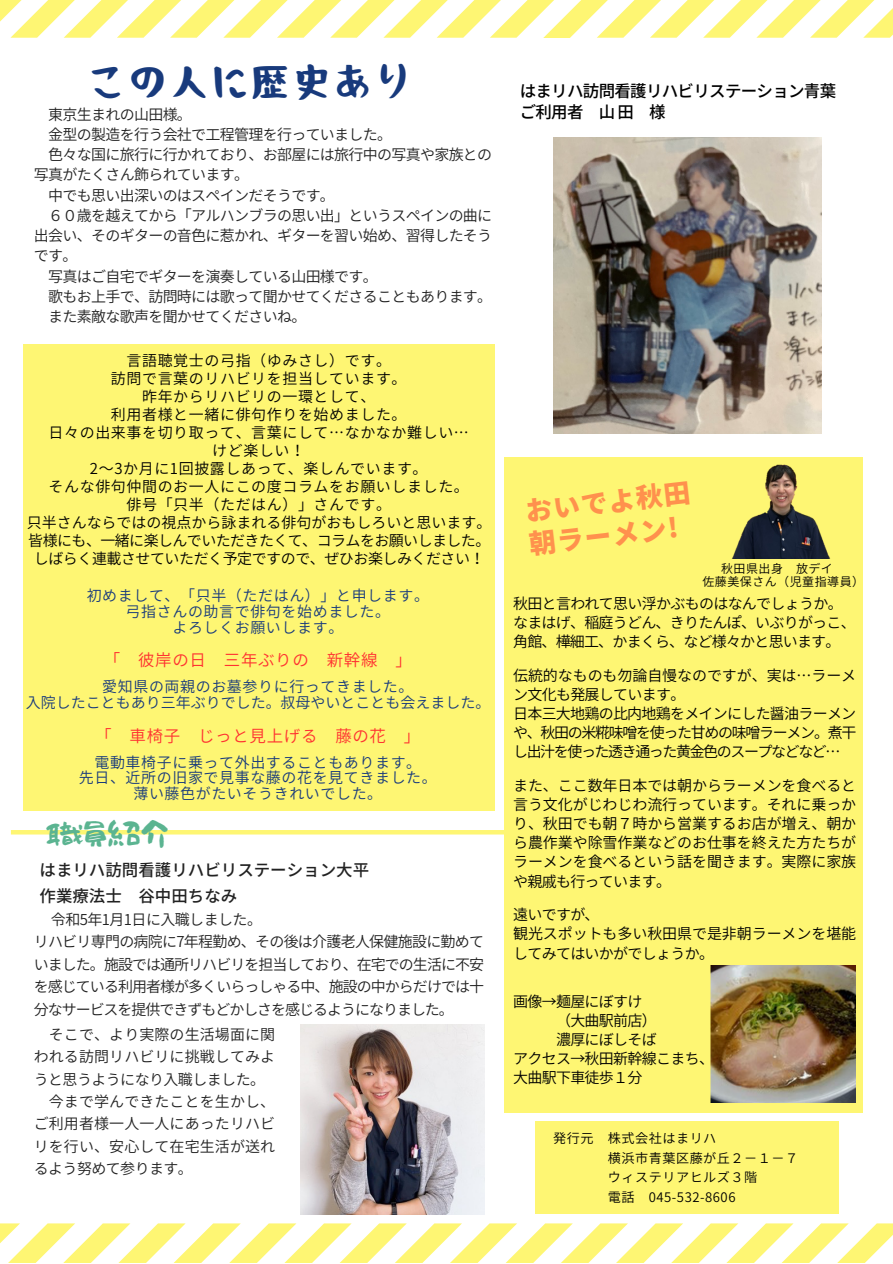
<style>
.page{position:relative;width:893px;height:1264px;background:#fff}
.page>*{position:absolute;margin:0;border:0;box-sizing:border-box;transform-origin:0 0}
.t1{font:700 39.6px "Otsutome font";letter-spacing:.03em;color:#183a7c}
.t2{font:27px "Ounen mouhitsu";color:#5bb491}
.t3{font:900 26.7px "Noto Sans JP";color:#ff914d}
.t4{font:500 16.5px "Noto Sans JP";color:#222}
.t5{font:600 16.5px "Noto Sans JP";letter-spacing:.04em;color:#ff3131}
.t6{font:500 16.5px "Noto Sans JP";letter-spacing:-.04em;color:#000}
.t7{font:600 15px/22.5px "Noto Sans JP";letter-spacing:-.045em;color:#222;text-align:justify}
.t8{font:600 15px/19px "Noto Sans JP";letter-spacing:-.005em;color:#000}
.t9{font:600 15px "Noto Sans JP";letter-spacing:.04em;color:#000}
.t10{font:600 15px "Noto Sans JP";letter-spacing:.04em;color:#183a7c}
.t11{font:600 15px "Noto Sans JP";letter-spacing:-.045em;color:#000}
.t12{font:600 15px/19px "Noto Sans JP";letter-spacing:-.05em;color:#000}
.t13{font:600 15px "Noto Sans JP";letter-spacing:-.04em;color:#000}
.t14{font:600 15px "Noto Sans JP";color:#183a7c}
.t15{font:600 15px "Noto Sans JP";letter-spacing:-.03em;color:#000}
.t16{font:600 13.05px "Noto Sans JP";letter-spacing:.04em;color:#000}
.t17{font:600 12px "Noto Sans JP";letter-spacing:.04em;color:#000}
</style>
<div class="page">
<svg style="left:0;top:0;width:892px;height:37px"></svg>
<svg style="left:0;top:1223px;width:892px;height:39px"></svg>
<div style="left:504px;top:457px;width:358px;height:655px;background:#fef673"></div>
<img style="left:710px;top:965px;width:145px;height:137px">
<img style="left:553px;top:137px;width:268px;height:296px">
<img style="left:301px;top:1024px;width:183px;height:190px">
<div style="left:535px;top:1121px;width:304px;height:92px;background:#fef673"></div>
<hr style="left:11px;top:830px;width:512px;height:4px;background:#fef673">
<img style="left:731px;top:464px;width:100px;height:95px">
<div style="left:23px;top:344px;width:471px;height:466px;background:#fef673"></div>
<p class="t1" style="left:87px;top:66px;width:327px">この人に歴史あり</p>
<p class="t7" style="left:48px;top:102px;width:145px">東京生まれの山田様。</p>
<p class="t7" style="left:48px;top:122px;width:345px">金型の製造を行う会社で工程管理を行っていました。</p>
<p class="t7" style="left:34px;top:144px;width:460px;line-height:20.2px;text-indent:14px">色々な国に旅行に行かれており、お部屋には旅行中の写真や家族との写真がたくさん飾られています。</p>
<p class="t7" style="left:48px;top:183px;width:288px">中でも思い出深いのはスペインだそうです。</p>
<p class="t7" style="left:34px;top:204px;width:460px;line-height:20.2px;text-indent:14px">６０歳を越えてから「アルハンブラの思い出」というスペインの曲に出会い、そのギターの音色に惹かれ、ギターを習い始め、習得したそうです。</p>
<p class="t7" style="left:48px;top:264px;width:331px">写真はご自宅でギターを演奏している山田様です。</p>
<p class="t7" style="left:48px;top:284px;width:445px">歌もお上手で、訪問時には歌って聞かせてくださることもあります。</p>
<p class="t7" style="left:48px;top:304px;width:259px">また素敵な歌声を聞かせてくださいね。</p>
<p class="t9" style="left:126px;top:348px;width:266px">言語聴覚士の弓指（ゆみさし）です。</p>
<p class="t9" style="left:111px;top:366px;width:297px">訪問で言葉のリハビリを担当しています。</p>
<p class="t9" style="left:142px;top:384px;width:235px">昨年からリハビリの一環として、</p>
<p class="t9" style="left:111px;top:402px;width:297px">利用者様と一緒に俳句作りを始めました。</p>
<p class="t9" style="left:49px;top:420px;width:422px">日々の出来事を切り取って、言葉にして…なかなか難しい…</p>
<p class="t8" style="left:212px;top:440px;width:94px">けど楽しい！</p>
<p class="t9" style="left:90px;top:456px;width:339px">2～3か月に1回披露しあって、楽しんでいます。</p>
<p class="t9" style="left:49px;top:474px;width:422px">そんな俳句仲間のお一人にこの度コラムをお願いしました。</p>
<p class="t9" style="left:126px;top:492px;width:266px">俳号「只半（ただはん）」さんです。</p>
<p class="t8" style="left:27px;top:512px;width:466px">只半さんならではの視点から詠まれる俳句がおもしろいと思います。</p>
<p class="t13" style="left:28px;top:528px;width:463px">皆様にも、一緒に楽しんでいただきたくて、コラムをお願いしました。</p>
<p class="t15" style="left:34px;top:546px;width:452px">しばらく連載させていただく予定ですので、ぜひお楽しみください！</p>
<p class="t10" style="left:87px;top:583px;width:344px">初めまして、「只半（ただはん）」と申します。</p>
<p class="t10" style="left:126px;top:599px;width:266px">弓指さんの助言で俳句を始めました。</p>
<p class="t10" style="left:172px;top:615px;width:172px">よろしくお願いします。</p>
<p class="t5" style="left:104px;top:647px;width:98px">「 彼岸の日</p>
<p class="t5" style="left:224px;top:647px;width:189px">三年ぶりの 新幹線 」</p>
<p class="t10" style="left:102px;top:675px;width:313px">愛知県の両親のお墓参りに行ってきました。</p>
<p class="t14" style="left:26px;top:690px;width:466px">入院したこともあり三年ぶりでした。叔母やいとことも会えました。</p>
<p class="t5" style="left:95px;top:722px;width:326px">「 車椅子 じっと見上げる 藤の花 」</p>
<p class="t10" style="left:94px;top:750px;width:328px">電動車椅子に乗って外出することもあります。</p>
<p class="t10" style="left:79px;top:766px;width:359px">先日、近所の旧家で見事な藤の花を見てきました。</p>
<p class="t10" style="left:133px;top:781px;width:250px">薄い藤色がたいそうきれいでした。</p>
<p class="t2" style="left:45px;top:816px;width:125px">職員紹介</p>
<p class="t4" style="left:40px;top:856px;width:331px">はまリハ訪問看護リハビリステーション大平</p>
<p class="t4" style="left:40px;top:882px;width:199px">作業療法士 谷中田ちなみ</p>
<p class="t7" style="left:51px;top:907px;width:212px">令和5年1月 1日に入職しました。</p>
<p class="t7" style="left:34px;top:929px;width:452px">リハビリ専門の病院に7年程勤め、その後は介護老人保健施設に勤めていました。施設では通所リハビリを担当しており、在宅での生活に不安を感じている利用者様が多くいらっしゃる中、施設の中からだけでは十分なサービスを提供できずもどかしさを感じるようになりました。</p>
<p class="t7" style="left:34px;top:1021px;width:243px;text-indent:15px">そこで、より実際の生活場面に関われる訪問リハビリに挑戦してみようと思うようになり入職しました。</p>
<p class="t7" style="left:34px;top:1089px;width:243px;text-indent:15px">今まで学んできたことを生かし、ご利用者様一人一人にあったリハビリを行い、安心して在宅生活が送れるよう努めて参ります。</p>
<p class="t6" style="left:519px;top:78px;width:318px">はまリハ訪問看護リハビリステーション青葉</p>
<p class="t6" style="left:519px;top:98px;width:147px">ご利用者 山田 様</p>
<p class="t3" style="left:523px;top:491px;width:167px;rotate:-7deg">おいでよ秋田</p>
<p class="t3" style="left:527px;top:524px;width:151px;rotate:-7deg">朝ラーメン!</p>
<p class="t17" style="left:721px;top:558px;width:113px">秋田県出身 放デイ</p>
<p class="t17" style="left:702px;top:571px;width:163px">佐藤美保さん（児童指導員）</p>
<p class="t11" style="left:513px;top:591px;width:331px">秋田と言われて思い浮かぶものはなんでしょうか。</p>
<p class="t12" style="left:513px;top:612px;width:344px">なまはげ、稲庭うどん、きりたんぽ、いぶりがっこ、角館、樺細工、かまくら、など様々かと思います。</p>
<p class="t8" style="left:513px;top:665px;width:344px">伝統的なものも勿論自慢なのですが、実は…ラーメン文化も発展しています。</p>
<p class="t8" style="left:513px;top:703px;width:344px;text-align:justify">日本三大地鶏の比内地鶏をメインにした醤油ラーメンや、秋田の米糀味噌を使った甘めの味噌ラーメン。煮干し出汁を使った透き通った黄金色のスープなどなど…</p>
<p class="t8" style="left:513px;top:775px;width:344px;text-align:justify">また、ここ数年日本では朝からラーメンを食べると言う文化がじわじわ流行っています。それに乗っかり、秋田でも朝７時から営業するお店が増え、朝から農作業や除雪作業などのお仕事を終えた方たちがラーメンを食べるという話を聞きます。実際に家族や親戚も行っています。</p>
<p class="t8" style="left:513px;top:904px;width:88px">遠いですが、</p>
<p class="t8" style="left:513px;top:923px;width:344px">観光スポットも多い秋田県で是非朝ラーメンを堪能してみてはいかがでしょうか。</p>
<p class="t11" style="left:513px;top:989px;width:131px">画像→麺屋にぼすけ</p>
<p class="t8" style="left:556px;top:1010px;width:102px">（大曲駅前店）</p>
<p class="t11" style="left:556px;top:1027px;width:102px">濃厚にぼしそば</p>
<p class="t11" style="left:513px;top:1046px;width:202px">アクセス→秋田新幹線こまち、</p>
<p class="t11" style="left:513px;top:1065px;width:131px">大曲駅下車徒歩１分</p>
<p class="t16" style="left:553px;top:1127px;width:165px">発行元 株式会社はまリハ</p>
<p class="t16" style="left:607px;top:1147px;width:192px">横浜市青葉区藤が丘２－１－７</p>
<p class="t16" style="left:607px;top:1167px;width:151px">ウィステリアヒルズ３階</p>
<p class="t16" style="left:607px;top:1186px;width:129px">電話 045-532-8606</p>
</div>
